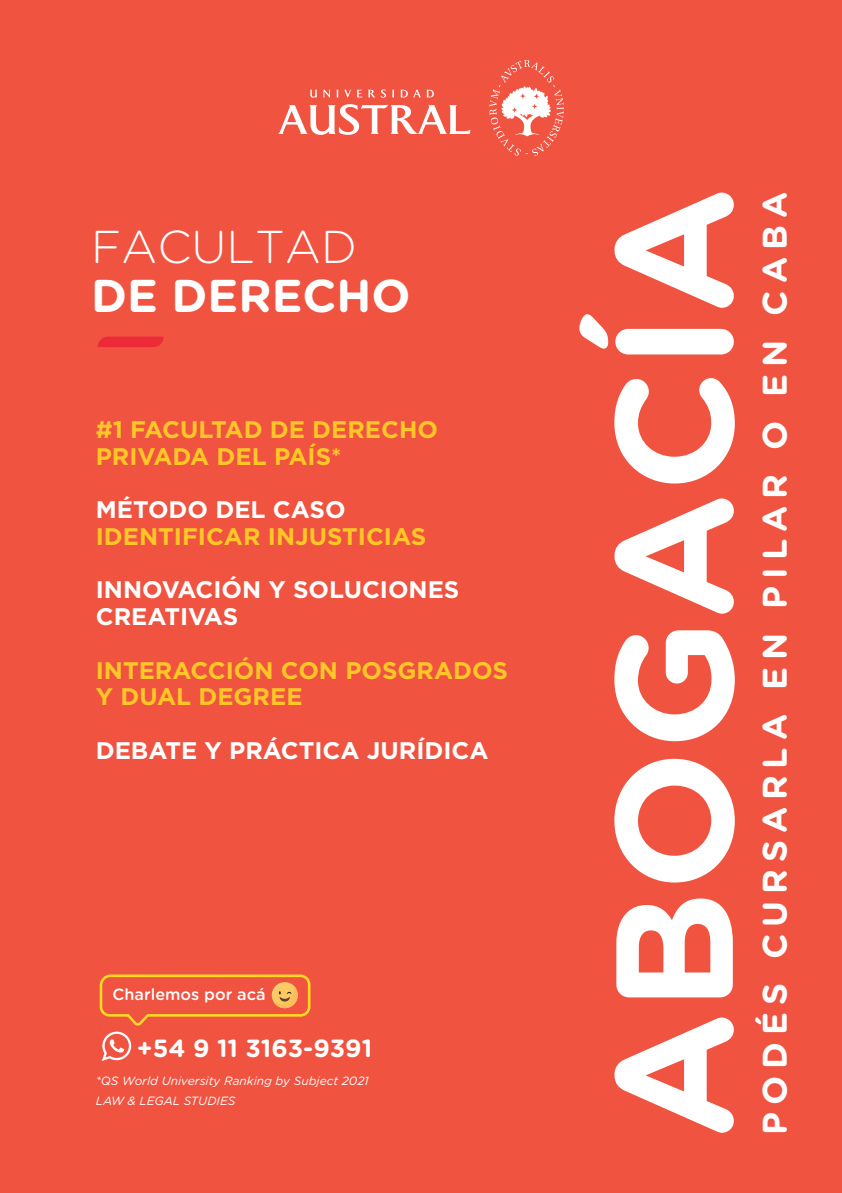
<style>
.page{position:relative;width:842px;height:1193px;background:#fff}
.page>*{position:absolute;margin:0;border:0;box-sizing:border-box;transform-origin:0 0}
.t1{font:700 166.2px "Gotham Rounded";color:#fff}
.t2{font:700 46px "Gotham Rounded";color:#fff}
.t3{font:300 46px "Gotham Rounded";color:#fff}
.t4{font:700 34px "Gotham Rounded";letter-spacing:.2em;color:#fff}
.t5{font:700 24.8px "Gotham Rounded";color:#fff}
.t6{font:700 24px/26.8px "Gotham";color:#fec727}
.t7{font:700 24px/26.8px "Gotham";color:#fff}
.t8{font:500 16.2px "Gotham Rounded";color:#fff}
.t9{font:italic 12px/20px "Gotham Rounded";color:#fff}
</style>
<div class="page">
<div style="left:0;top:0;width:841px;height:1193px;background:#f05340"></div>
<svg style="left:99px;top:974px;width:212px;height:87px"></svg>
<svg style="left:98px;top:337px;width:66px;height:10px"></svg>
<svg style="left:278px;top:104px;width:192px;height:31px"></svg>
<svg style="left:489px;top:60px;width:74px;height:96px"></svg>
<svg style="left:310px;top:90px;width:7px;height:8px"></svg>
<svg style="left:323px;top:90px;width:7px;height:7px"></svg>
<svg style="left:336px;top:90px;width:2px;height:7px"></svg>
<svg style="left:344px;top:90px;width:18px;height:7px"></svg>
<svg style="left:368px;top:89px;width:18px;height:9px"></svg>
<svg style="left:392px;top:90px;width:2px;height:7px"></svg>
<svg style="left:400px;top:90px;width:7px;height:7px"></svg>
<svg style="left:413px;top:90px;width:20px;height:7px"></svg>
<h2 class="t3" style="left:91px;top:216px;width:267px">FACULTAD</h2>
<h2 class="t2" style="left:91px;top:262px;width:321px">DE DERECHO</h2>
<p class="t6" style="left:96px;top:416px;width:343px">#1 FACULTAD DE DERECHO<br>PRIVADA DEL PAÍS*</p>
<p class="t7" style="left:96px;top:496px;width:251px">MÉTODO DEL CASO</p>
<p class="t6" style="left:96px;top:523px;width:332px">IDENTIFICAR INJUSTICIAS</p>
<p class="t7" style="left:96px;top:576px;width:365px">INNOVACIÓN Y SOLUCIONES<br>CREATIVAS</p>
<p class="t6" style="left:96px;top:656px;width:413px">INTERACCIÓN CON POSGRADOS<br>Y DUAL DEGREE</p>
<p class="t7" style="left:96px;top:737px;width:394px">DEBATE Y PRÁCTICA JURÍDICA</p>
<p class="t8" style="left:112px;top:983px;width:154px">Charlemos por acá</p>
<p class="t5" style="left:137px;top:1030px;width:237px">+54 9 11 3163-9391</p>
<p class="t9" style="left:96px;top:1070px;width:274px">*QS World University Ranking by Subject 2021<br>LAW &amp; LEGAL STUDIES</p>
<h1 class="t1" style="left:551px;top:1138px;width:953px;rotate:-90deg">ABOGACÍA</h1>
<h3 class="t4" style="left:749px;top:1134px;width:944px;rotate:-90deg">PODÉS CURSARLA EN PILAR O EN CABA</h3>
</div>
